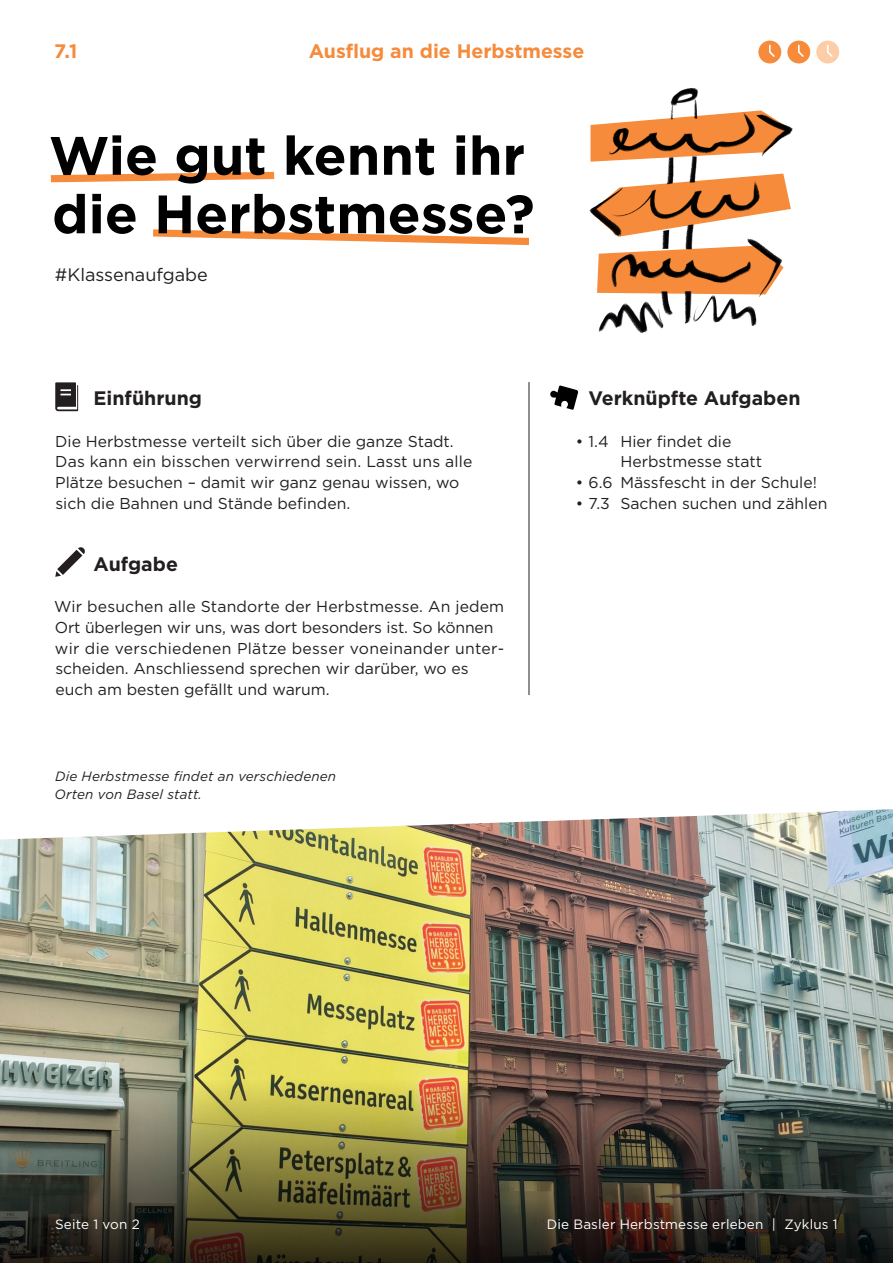
<style>
.page{position:relative;width:893px;height:1263px;background:#fff}
.page>*{position:absolute;margin:0;border:0;box-sizing:border-box;transform-origin:0 0}
._2__Headline_Aufgabe{font:700 54px/58.5px "Gotham";color:#000001}
._3__Subtitel__Bold{font:700 19.5px "Gotham";color:#231f20}
._1__Kategorie__Bold{font:700 19.5px "Gotham";color:#f58b3b}
._6__Hashtags__Book{font:18px "Gotham";color:#231f20}
._4__Lauftext__Book{font:15.75px/20.7px "Gotham";color:#231f20}
._8__Bildlegende__Boo{font:italic 13.5px/17.2px "Gotham";letter-spacing:.01em;color:#231f20}
._5__Kleine_Schrift{font:13.5px "Gotham";letter-spacing:.01em;color:#fff}
</style>
<div class="page">
<svg style="left:51px;top:172px;width:223px;height:10px"></svg>
<svg style="left:153px;top:229px;width:376px;height:16px"></svg>
<svg style="left:758px;top:41px;width:23px;height:22px"></svg>
<svg style="left:787px;top:41px;width:23px;height:22px"></svg>
<svg style="left:816px;top:41px;width:23px;height:22px"></svg>
<hr style="left:529px;top:382px;width:1px;height:313px;background:#231f20">
<svg style="left:550px;top:385px;width:28px;height:25px"></svg>
<img style="left:0;top:809px;width:893px;height:271px">
<img style="left:0;top:1080px;width:893px;height:183px">
<img style="left:589px;top:88px;width:204px;height:245px">
<svg style="left:55px;top:382px;width:23px;height:29px"></svg>
<svg style="left:55px;top:547px;width:30px;height:30px"></svg>
<p class="_1__Kategorie__Bold" style="left:54px;top:38px;width:24px">7.1</p>
<p class="_1__Kategorie__Bold" style="left:309px;top:38px;width:277px">Ausflug an die Herbstmesse</p>
<p class="_2__Headline_Aufgabe" style="left:49px;top:126px;width:487px">Wie gut kennt ihr die Herbstmesse?</p>
<p class="_6__Hashtags__Book" style="left:55px;top:263px;width:155px">#Klassenaufgabe</p>
<p class="_3__Subtitel__Bold" style="left:94px;top:385px;width:110px">Einführung</p>
<p class="_4__Lauftext__Book" style="left:55px;top:430px;width:419px">Die Herbstmesse verteilt sich über die ganze Stadt.<br>Das kann ein bisschen verwirrend sein. Lasst uns alle Plätze besuchen – damit wir ganz genau wissen, wo sich die Bahnen und Stände befinden.</p>
<p class="_3__Subtitel__Bold" style="left:94px;top:551px;width:86px">Aufgabe</p>
<p class="_4__Lauftext__Book" style="left:54px;top:596px;width:452px">Wir besuchen alle Standorte der Herbstmesse. An jedem Ort überlegen wir uns, was dort besonders ist. So können wir die verschiedenen Plätze besser voneinander unter&shy;scheiden. Anschliessend sprechen wir darüber, wo es euch am besten gefällt und warum.</p>
<p class="_8__Bildlegende__Boo" style="left:55px;top:768px;width:283px">Die Herbstmesse findet an verschiedenen<br>Orten von Basel statt.</p>
<p class="_3__Subtitel__Bold" style="left:588px;top:385px;width:214px">Verknüpfte Aufgaben</p>
<p class="_4__Lauftext__Book" style="left:620px;top:430px;width:143px;text-indent:-45px">• 1.4 Hier findet die<br>Herbstmesse statt</p>
<p class="_4__Lauftext__Book" style="left:576px;top:472px;width:243px">• 6.6 Mässfescht in der Schule!</p>
<p class="_4__Lauftext__Book" style="left:576px;top:492px;width:253px">• 7.3 Sachen suchen und zählen</p>
<p class="_5__Kleine_Schrift" style="left:55px;top:1215px;width:86px">Seite 1 von 2</p>
<p class="_5__Kleine_Schrift" style="left:547px;top:1215px;width:292px">Die Basler Herbstmesse erleben | Zyklus 1</p>
</div>
